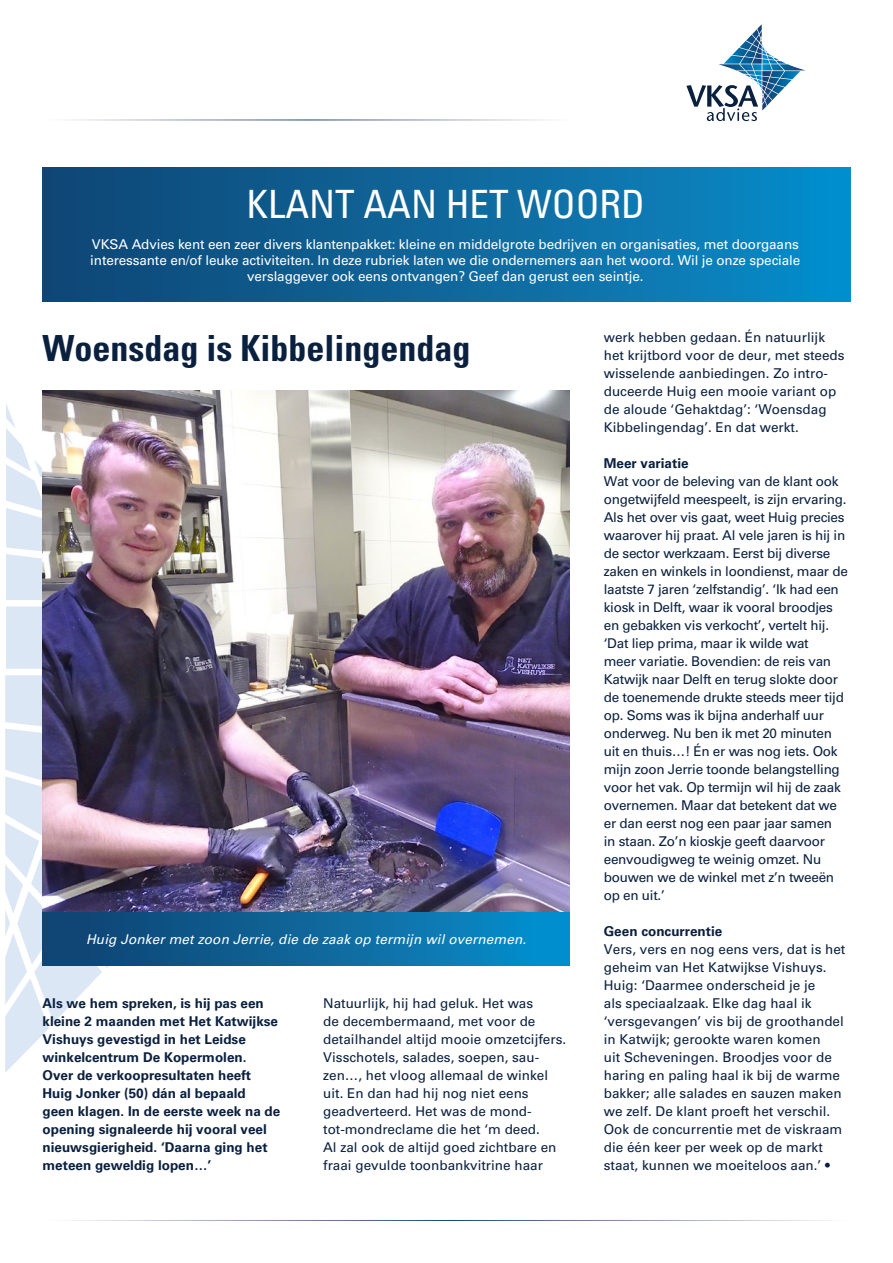
<style>
.page{position:relative;width:893px;height:1263px;background:#fff}
.page>*{position:absolute;margin:0;border:0;box-sizing:border-box;transform-origin:0 0}
.t1{font:condensed 39px "Univers LT Std";color:#fff}
.t2{font:700 condensed 36px "Univers LT Std";color:#0a203f}
.t3{font:13.5px/18px "Univers LT Std";color:#0a203f}
.t4{font:13.5px/18px "Univers LT Std";letter-spacing:-.02em;color:#0a203f}
.t5{font:700 13.5px/18px "Univers LT Std";color:#0a203f}
.t6{font:13.5px/16.2px "Univers LT Std";letter-spacing:-.01em;color:#fff;text-align:center}
.t7{font:italic 13.5px "Univers LT Std";letter-spacing:.01em;color:#fff}
</style>
<div class="page">
<svg style="left:5px;top:403px;width:436px;height:670px"></svg>
<svg style="left:686px;top:24px;width:119px;height:97px"></svg>
<div style="left:43px;top:168px;width:807px;height:134px;background:linear-gradient(to right,#114472,#098cc9)"></div>
<img style="left:43px;top:390px;width:527px;height:522px">
<div style="left:43px;top:912px;width:527px;height:53px;background:linear-gradient(to right,#123f6c,#0790ce)"></div>
<h1 class="t1" style="left:246px;top:179px;width:400px">KLANT AAN HET WOORD</h1>
<p class="t6" style="left:90px;top:236px;width:712px">VKSA Advies kent een zeer divers klantenpakket: kleine en middelgrote bedrijven en organisaties, met doorgaans interessante en/of leuke activiteiten. In deze rubriek laten we die ondernemers aan het woord. Wil je onze speciale verslaggever ook eens ontvangen? Geef dan gerust een seintje.</p>
<h2 class="t2" style="left:43px;top:326px;width:430px">Woensdag is Kibbelingendag</h2>
<p class="t7" style="left:86px;top:931px;width:442px">Huig Jonker met zoon Jerrie, die de zaak op termijn wil overnemen.</p>
<p class="t5" style="left:43px;top:994px;width:239px">Als we hem spreken, is hij pas een kleine 2 maanden met Het Katwijkse<br>Vishuys gevestigd in het Leidse winkelcentrum De Kopermolen.<br>Over de verkoopresultaten heeft<br>Huig Jonker (50) dán al bepaald geen klagen. In de eerste week na de opening signaleerde hij vooral veel nieuwsgierigheid. ‘Daarna ging het meteen geweldig lopen…’</p>
<p class="t3" style="left:323px;top:994px;width:245px">Natuurlijk, hij had geluk. Het was<br>de decembermaand, met voor de detailhandel altijd mooie omzetcijfers.<br>Visschotels, salades, soepen, sau&shy;zen…, het vloog allemaal de winkel uit. En dan had hij nog niet eens geadverteerd. Het was de mond&shy;tot-mondreclame die het ‘m deed.<br>Al zal ook de altijd goed zichtbare en fraai gevulde toonbankvitrine haar</p>
<p class="t3" style="left:604px;top:328px;width:242px">werk hebben gedaan. Én natuurlijk het krijtbord voor de deur, met steeds wisselende aanbiedingen. Zo intro&shy;duceerde Huig een mooie variant op de aloude ‘Gehaktdag’: ‘Woensdag Kibbelingendag’. En dat werkt.</p>
<p class="t5" style="left:604px;top:454px;width:86px">Meer variatie</p>
<p class="t4" style="left:604px;top:472px;width:246px">Wat voor de beleving van de klant ook ongetwijfeld meespeelt, is zijn ervaring.<br>Als het over vis gaat, weet Huig precies waarover hij praat. Al vele jaren is hij in de sector werkzaam. Eerst bij diverse zaken en winkels in loondienst, maar de laatste 7 jaren ‘zelfstandig’. ‘Ik had een kiosk in Delft, waar ik vooral broodjes en gebakken vis verkocht’, vertelt hij. ‘Dat liep prima, maar ik wilde wat<br>meer variatie. Bovendien: de reis van Katwijk naar Delft en terug slokte door de toenemende drukte steeds meer tijd op. Soms was ik bijna anderhalf uur onderweg. Nu ben ik met 20 minuten uit en thuis…! Én er was nog iets. Ook mijn zoon Jerrie toonde belangstelling voor het vak. Op termijn wil hij de zaak overnemen. Maar dat betekent dat we er dan eerst nog een paar jaar samen<br>in staan. Zo’n kioskje geeft daarvoor eenvoudigweg te weinig omzet. Nu bouwen we de winkel met z’n tweeën op en uit.’</p>
<p class="t5" style="left:604px;top:922px;width:120px">Geen concurrentie</p>
<p class="t3" style="left:604px;top:940px;width:243px">Vers, vers en nog eens vers, dat is het geheim van Het Katwijkse Vishuys.<br>Huig: ‘Daarmee onderscheid je je<br>als speciaalzaak. Elke dag haal ik ‘versgevangen’ vis bij de groothandel in Katwijk; gerookte waren komen<br>uit Scheveningen. Broodjes voor de haring en paling haal ik bij de warme bakker; alle salades en sauzen maken we zelf. De klant proeft het verschil.<br>Ook de concurrentie met de viskraam die één keer per week op de markt staat, kunnen we moeiteloos aan.’ •</p>
</div>
